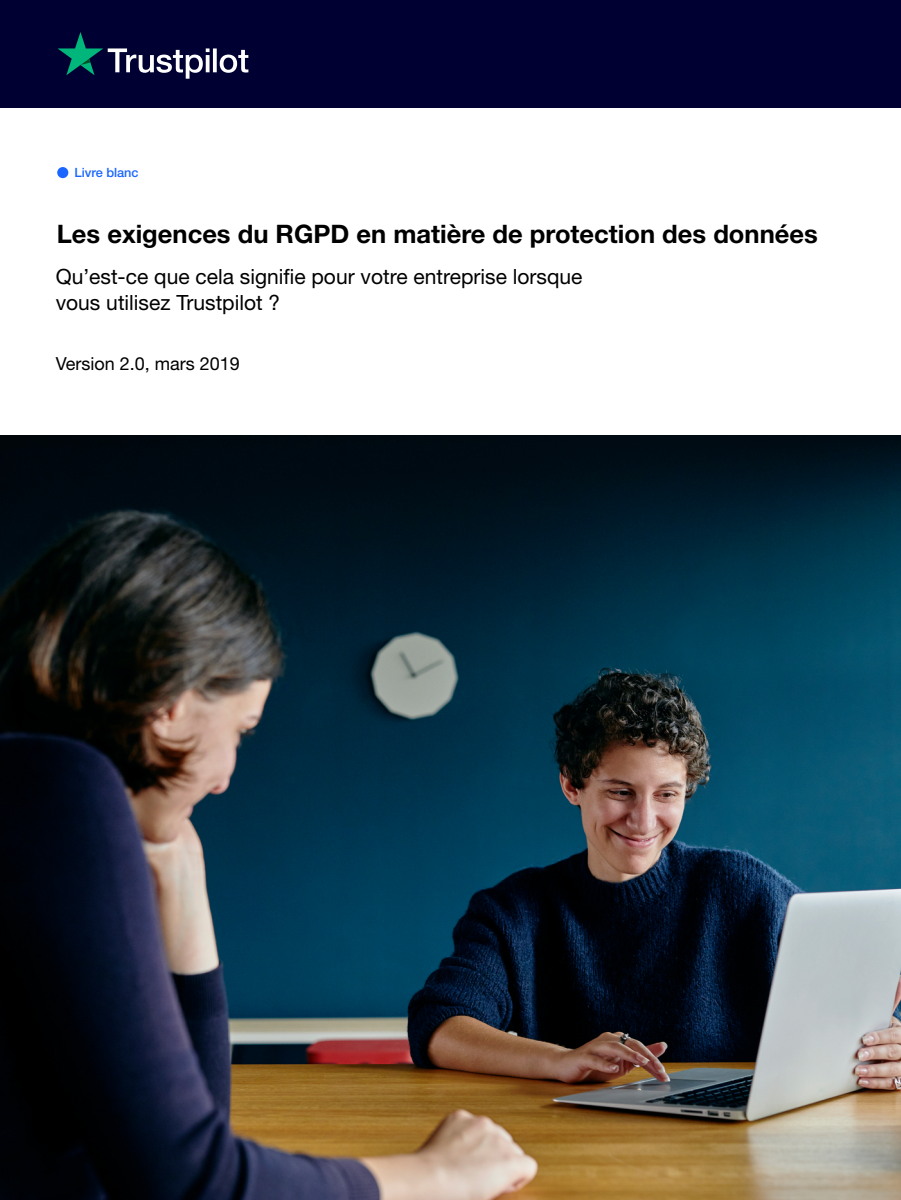
<style>
.page{position:relative;width:901px;height:1200px;background:#fff}
.page>*{position:absolute;margin:0;border:0;box-sizing:border-box;transform-origin:0 0}
.t1{font:700 25.5px "Helvetica Neue LT Pro";color:#000}
.t2{font:21px/25.2px "Helvetica Neue LT Pro";color:#000}
.t3{font:18px "Helvetica Neue LT Pro";color:#000}
.t4{font:500 12.75px "Helvetica Neue LT Pro";color:#1a66ff}
</style>
<div class="page">
<div style="left:0;top:1px;width:900px;height:107px;background:#000032"></div>
<svg style="left:58px;top:32px;width:190px;height:47px"></svg>
<div style="left:57px;top:167px;width:11px;height:11px;background:#1a66ff;border-radius:50%"></div>
<img style="left:0;top:436px;width:900px;height:764px">
<p class="t4" style="left:74px;top:165px;width:66px">Livre blanc</p>
<p class="t1" style="left:57px;top:219px;width:762px">Les exigences du RGPD en matière de protection des données</p>
<p class="t2" style="left:56px;top:264px;width:528px">Qu’est-ce que cela signifie pour votre entreprise lorsque vous utilisez Trustpilot ?</p>
<p class="t3" style="left:56px;top:353px;width:186px">Version 2.0, mars 2019</p>
</div>
